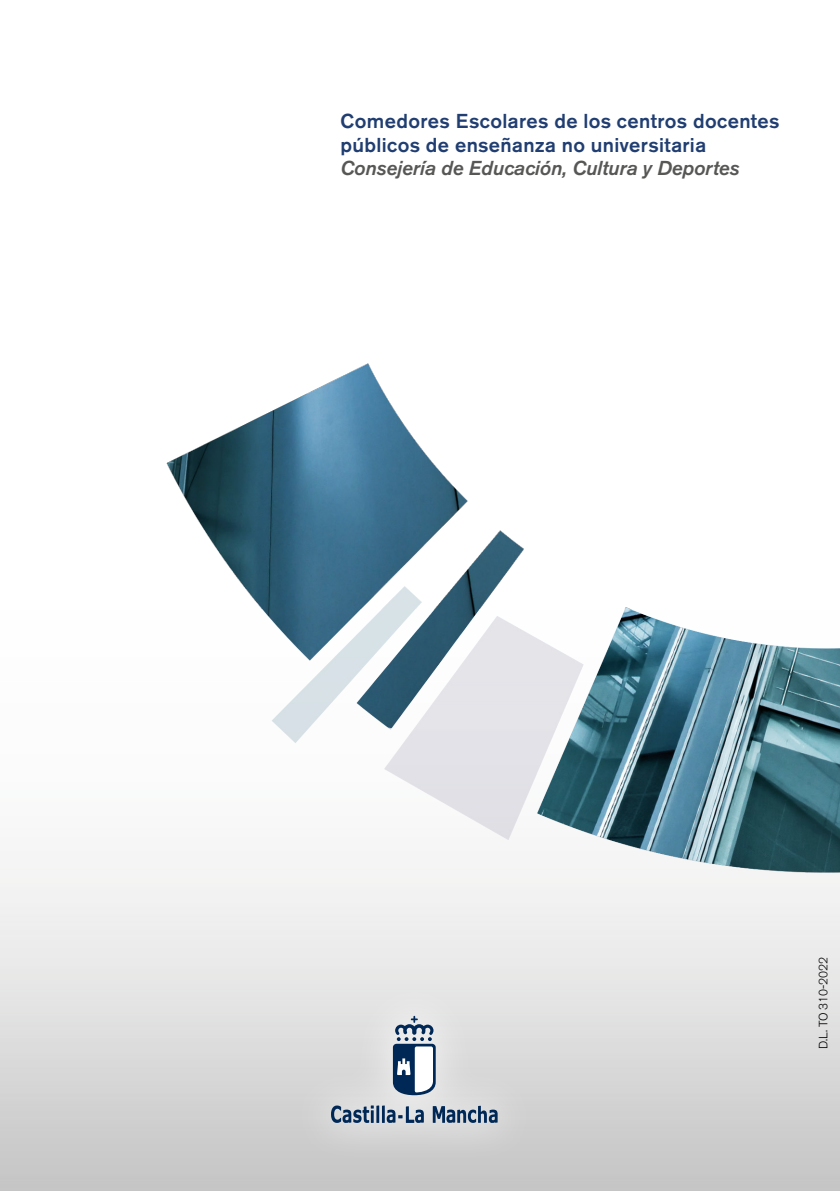
<style>
.page{position:relative;width:840px;height:1191px;background:#fff}
.page>*{position:absolute;margin:0;border:0;box-sizing:border-box;transform-origin:0 0}
.t1{font:500 20px/24px "Akzidenz Grotesk BE";letter-spacing:.015em;color:#203e71}
.t2{font:italic 500 20px "Akzidenz Grotesk BE";letter-spacing:-.005em;color:#575756}
.t3{font:300 12px "Akzidenz Grotesk BE";letter-spacing:-.005em;color:#000}
</style>
<div class="page">
<img style="left:0;top:363px;width:839px;height:828px">
<div style="left:290px;top:977px;width:247px;height:188px;background:#fff;opacity:.6"></div>
<svg style="left:432px;top:1105px;width:65px;height:18px"></svg>
<svg style="left:331px;top:1105px;width:92px;height:18px;background:#8292a5"></svg>
<svg style="left:392px;top:1015px;width:43px;height:80px"></svg>
<p class="t1" style="left:340px;top:109px;width:440px">Comedores Escolares de los centros docentes públicos de enseñanza no universitaria</p>
<p class="t2" style="left:340px;top:157px;width:400px">Consejería de Educación, Cultura y Deportes</p>
<p class="t3" style="left:816px;top:1049px;width:94px;rotate:-90deg">D.L. TO 310-2022</p>
</div>
